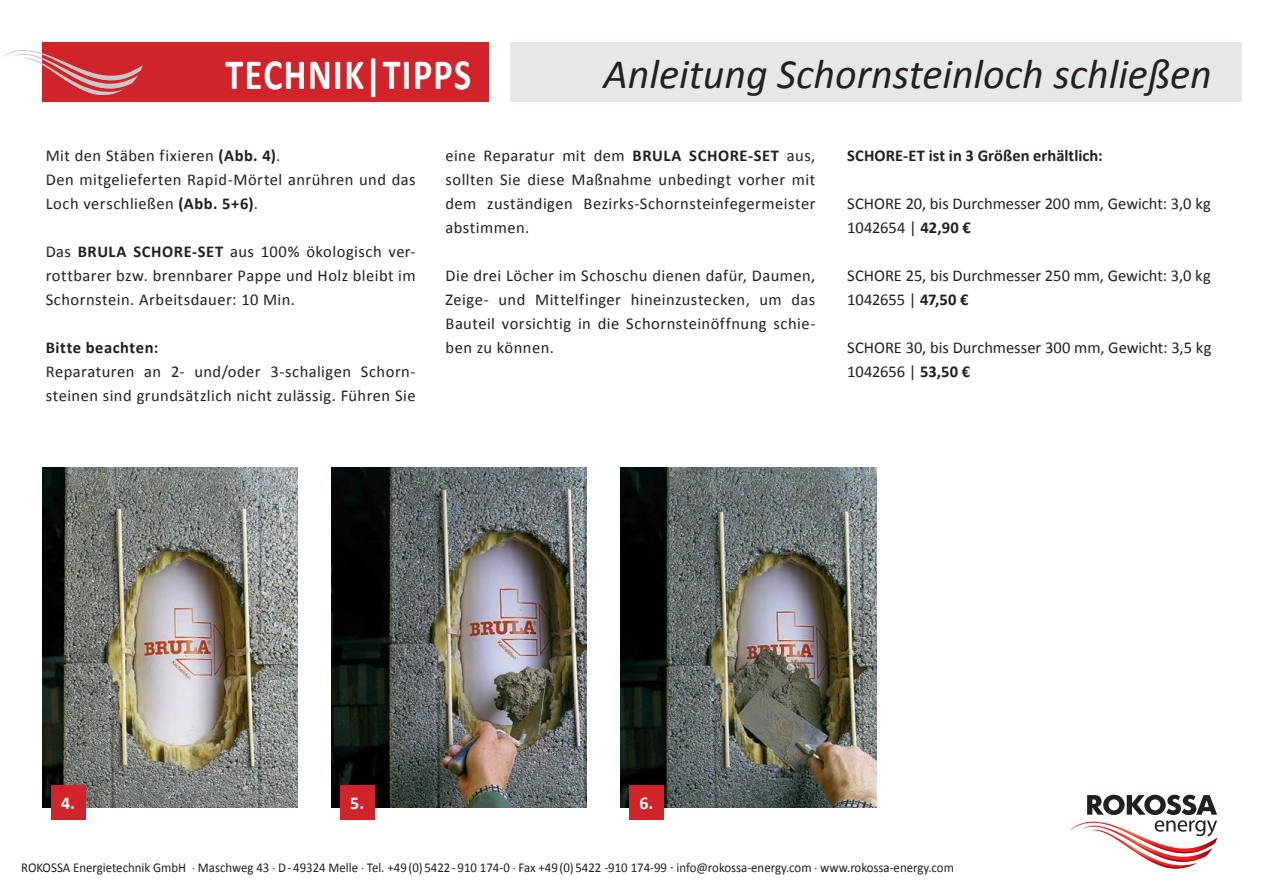
<style>
.page{position:relative;width:1263px;height:893px;background:#fff}
.page>*{position:absolute;margin:0;border:0;box-sizing:border-box;transform-origin:0 0}
.t1{font:700 43.5px "Calibri";letter-spacing:.04em;color:#fff;scale:.83 1}
.t2{font:italic 42px "Calibri";color:#231f20}
.t3{font:700 18px "Calibri";color:#fff}
.t4{font:16.5px/24px "Calibri";letter-spacing:.025em;color:#231f20;text-align:justify}
.t5{font:16.5px/24px "Calibri";color:#231f20}
.t6{font:700 16.5px "Calibri";letter-spacing:.005em;color:#231f20}
.t7{font:700 16.5px "Calibri";letter-spacing:.03em;color:#231f20}
.t8{font:13.5px "Calibri";color:#231f20;scale:.95 1}
.s1{font-weight:700}
.s2{font-size:12px}
.s3{font-size:15px}
</style>
<div class="page">
<img style="left:332px;top:468px;width:255px;height:340px">
<img style="left:621px;top:468px;width:255px;height:340px">
<img style="left:43px;top:468px;width:255px;height:340px">
<div style="left:51px;top:785px;width:34px;height:34px;background:#d1232a"></div>
<div style="left:340px;top:785px;width:34px;height:34px;background:#d1232a"></div>
<div style="left:629px;top:785px;width:34px;height:34px;background:#d1232a"></div>
<div style="left:43px;top:43px;width:446px;height:59px;background:#d1232a"></div>
<div style="left:510px;top:43px;width:732px;height:59px;background:#e6e7e9"></div>
<svg style="left:2px;top:50px;width:141px;height:45px"></svg>
<svg style="left:1070px;top:795px;width:147px;height:73px"></svg>
<h1 class="t1" style="left:226px;top:46px;width:297px">TECHNIK|TIPPS</h1>
<h2 class="t2" style="left:604px;top:45px;width:610px">Anleitung Schornsteinloch schließen</h2>
<p class="t4" style="left:46px;top:144px;width:371px;text-align:left">Mit den Stäben fixieren <span class="s1">(Abb. 4)</span>.<br>Den mitgelieferten Rapid-Mörtel anrühren und das<br>Loch verschließen <span class="s1">(Abb. 5+6)</span>.</p>
<p class="t4" style="left:46px;top:240px;width:371px">Das <span class="s1">BRULA SCHORE-SET</span> aus 100% ökologisch ver&shy;rottbarer bzw. brennbarer Pappe und Holz bleibt im Schornstein. Arbeitsdauer: 10 Min.</p>
<p class="t7" style="left:46px;top:337px;width:114px">Bitte beachten:</p>
<p class="t4" style="left:46px;top:360px;width:371px">Reparaturen an 2- und/oder 3-schaligen Schorn&shy;steinen sind grundsätzlich nicht zulässig. Führen Sie</p>
<p class="t4" style="left:445px;top:144px;width:371px">eine Reparatur mit dem <span class="s1">BRULA SCHORE-SET</span> aus, sollten Sie diese Maßnahme unbedingt vorher mit dem zuständigen Bezirks-Schornsteinfegermeister abstimmen.</p>
<p class="t4" style="left:445px;top:264px;width:371px">Die drei Löcher im Schoschu dienen dafür, Daumen, Zeige- und Mittelfinger hineinzustecken, um das Bauteil vorsichtig in die Schornsteinöffnung schie&shy;ben zu können.</p>
<p class="t6" style="left:847px;top:145px;width:257px">SCHORE-ET ist in 3 Größen erhältlich:</p>
<p class="t5" style="left:847px;top:192px;width:365px">SCHORE 20, bis Durchmesser 200 mm, Gewicht: 3,0 kg<br>1042654 | <span class="s1">42,90 €</span></p>
<p class="t5" style="left:847px;top:264px;width:365px">SCHORE 25, bis Durchmesser 250 mm, Gewicht: 3,0 kg<br>1042655 | <span class="s1">47,50 €</span></p>
<p class="t5" style="left:847px;top:336px;width:366px">SCHORE 30, bis Durchmesser 300 mm, Gewicht: 3,5 kg<br>1042656 | <span class="s1">53,50 €</span></p>
<p class="t3" style="left:61px;top:792px;width:15px">4.</p>
<p class="t3" style="left:350px;top:792px;width:15px">5.</p>
<p class="t3" style="left:639px;top:792px;width:15px">6.</p>
<p class="t8" style="left:21px;top:859px;width:983px">ROKOSSA Energietechnik GmbH <span class="s2">·</span> Maschweg 43 <span class="s2">·</span> D-49324 Melle <span class="s2">·</span> Tel. +49(0)5422-910 174-0 <span class="s2">·</span> Fax +49(0)5422 -910 174-99 <span class="s3">·</span> info@rokossa-energy.com <span class="s2">·</span> www.rokossa-energy.com</p>
</div>
